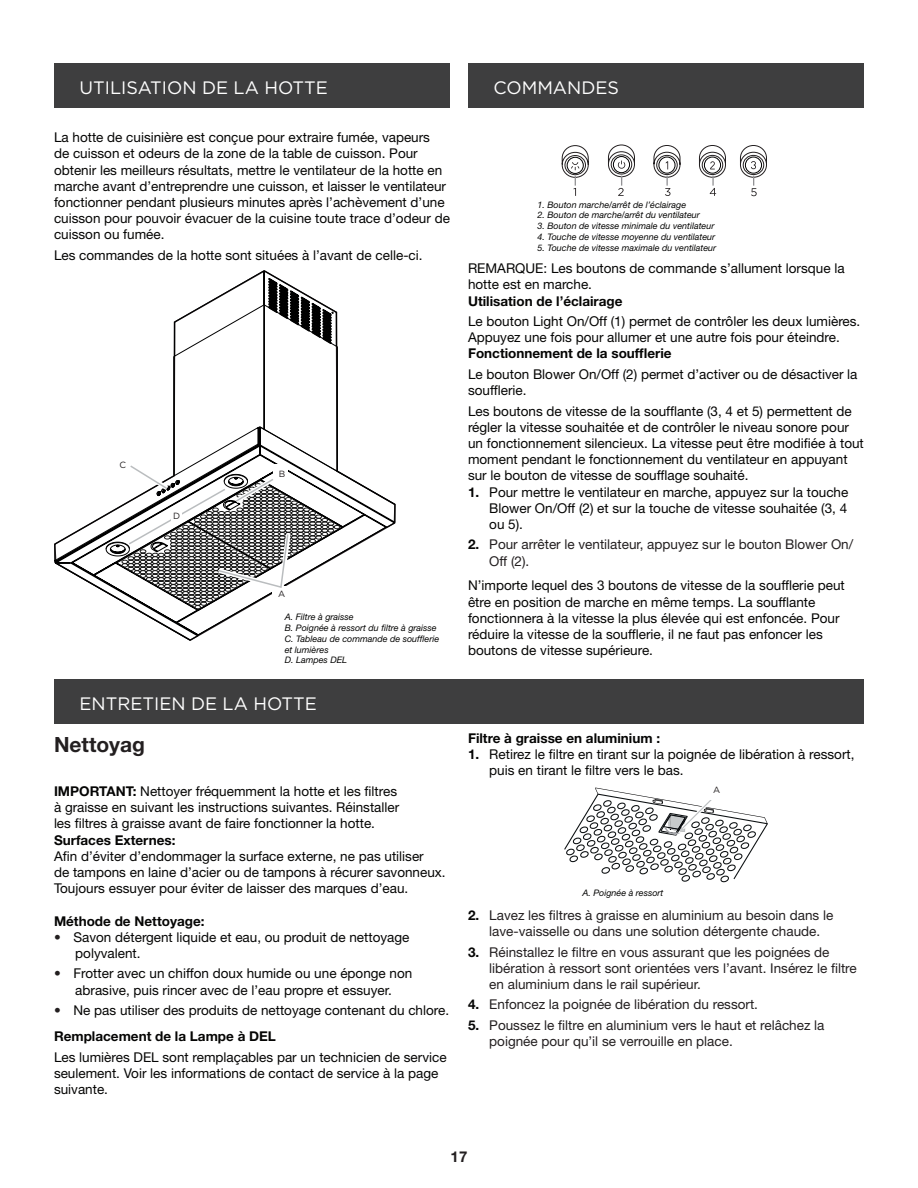
<style>
.page{position:relative;width:918px;height:1188px;background:#fff}
.page>*{position:absolute;margin:0;border:0;box-sizing:border-box;transform-origin:0 0}
.SUBTITLE{font:700 21px "Helvetica Neue LT Std";color:#231f20}
.Títulos_subtítulos_centrados{font:18px "Gotham";color:#fff}
.t1{font:700 15px "Helvetica Neue LT Std";color:#231f20}
.Títulos_subtítulos_centrados-2{font:13.5px/16.2px "Helvetica Neue LT Std";color:#050504}
.BODY{font:13.5px/16.2px "Helvetica Neue LT Std";color:#050504}
.t2{font:13.5px/16.2px "Helvetica Neue LT Std";color:#231f20}
.BODY_BOLD{font:700 13.5px "Helvetica Neue LT Std";color:#050504}
.t3{font:italic 9px/10.8px "Helvetica Neue LT Std";color:#050504}
.General_Text{font:9px "Gotham";color:#231f20}
.Foot_note{font:9px "Gotham";color:#231f20}
.s1{font-weight:700}
.s2{color:#231f20}
.s3{font-weight:700;color:#050504}
</style>
<div class="page">
<div style="left:54px;top:64px;width:396px;height:44px;background:#3e3e3f"></div>
<svg style="left:136px;top:271px;width:251px;height:364px"></svg>
<div style="left:130px;top:371px;width:17px;height:16px;background:#fff"></div>
<svg style="left:55px;top:427px;width:289px;height:183px"></svg>
<div style="left:171px;top:511px;width:11px;height:10px;background:#fff"></div>
<div style="left:468px;top:64px;width:396px;height:44px;background:#3e3e3f"></div>
<svg style="left:561px;top:144px;width:206px;height:52px"></svg>
<div style="left:54px;top:680px;width:810px;height:44px;background:#3e3e3f"></div>
<svg style="left:564px;top:788px;width:204px;height:94px"></svg>
<div style="left:707px;top:782px;width:19px;height:17px;background:#fff"></div>
<p class="Títulos_subtítulos_centrados" style="left:80px;top:76px;width:250px">UTILISATION DE LA HOTTE</p>
<p class="Títulos_subtítulos_centrados-2" style="left:54px;top:129px;width:398px">La hotte de cuisinière est conçue pour extraire fumée, vapeurs<br>de cuisson et odeurs de la zone de la table de cuisson. Pour obtenir les meilleurs résultats, mettre le ventilateur de la hotte en marche avant d’entreprendre une cuisson, et laisser le ventilateur fonctionner pendant plusieurs minutes après l’achèvement d’une cuisson pour pouvoir évacuer de la cuisine toute trace d’odeur de cuisson ou fumée.</p>
<p class="BODY" style="left:54px;top:247px;width:370px">Les commandes de la hotte sont situées à l’avant de celle-ci.</p>
<p class="General_Text" style="left:119px;top:459px;width:8px">C</p>
<p class="General_Text" style="left:173px;top:510px;width:9px">D</p>
<p class="General_Text" style="left:279px;top:468px;width:8px">B</p>
<p class="General_Text" style="left:278px;top:588px;width:9px">A</p>
<p class="t3" style="left:285px;top:611px;width:70px">A. Filtre à graisse</p>
<p class="t3" style="left:285px;top:622px;width:153px">B. Poignée à ressort du filtre à graisse</p>
<p class="t3" style="left:285px;top:633px;width:156px">C. Tableau de commande de soufflerie et lumières</p>
<p class="t3" style="left:285px;top:655px;width:64px">D. Lampes DEL</p>
<p class="Títulos_subtítulos_centrados" style="left:80px;top:692px;width:239px">ENTRETIEN DE LA HOTTE</p>
<p class="SUBTITLE" style="left:54px;top:731px;width:93px">Nettoyag</p>
<p class="Títulos_subtítulos_centrados-2" style="left:54px;top:783px;width:345px"><span class="s1">IMPORTANT:</span> Nettoyer fréquemment la hotte et les filtres</p>
<p class="Títulos_subtítulos_centrados-2" style="left:54px;top:799px;width:347px">à graisse en suivant les instructions suivantes. Réinstaller</p>
<p class="Títulos_subtítulos_centrados-2" style="left:54px;top:815px;width:323px">les filtres à graisse avant de faire fonctionner la hotte.</p>
<p class="BODY_BOLD" style="left:54px;top:831px;width:123px">Surfaces Externes:</p>
<p class="Títulos_subtítulos_centrados-2" style="left:54px;top:848px;width:371px">Afin d’éviter d’endommager la surface externe, ne pas utiliser</p>
<p class="Títulos_subtítulos_centrados-2" style="left:54px;top:864px;width:393px">de tampons en laine d’acier ou de tampons à récurer savonneux.</p>
<p class="Títulos_subtítulos_centrados-2" style="left:54px;top:880px;width:356px">Toujours essuyer pour éviter de laisser des marques d’eau.</p>
<p class="BODY_BOLD" style="left:54px;top:912px;width:152px">Méthode de Nettoyage:</p>
<p class="Títulos_subtítulos_centrados-2" style="left:75px;top:929px;width:336px;text-indent:-21px"><span class="s2">•</span> Savon détergent liquide et eau, ou produit de nettoyage polyvalent.</p>
<p class="Títulos_subtítulos_centrados-2" style="left:54px;top:965px;width:360px;text-align:center"><span class="s2">•</span> Frotter avec un chiffon doux humide ou une éponge non abrasive, puis rincer avec de l’eau propre et essuyer.</p>
<p class="Títulos_subtítulos_centrados-2" style="left:54px;top:1002px;width:397px"><span class="s2">•</span> Ne pas utiliser des produits de nettoyage contenant du chlore.</p>
<p class="BODY_BOLD" style="left:54px;top:1028px;width:223px">Remplacement de la Lampe à DEL</p>
<p class="BODY" style="left:54px;top:1049px;width:394px">Les lumières DEL sont remplaçables par un technicien de service seulement. Voir les informations de contact de service à la page suivante.</p>
<p class="Títulos_subtítulos_centrados" style="left:494px;top:76px;width:127px">COMMANDES</p>
<p class="t3" style="left:537px;top:199px;width:150px">1. Bouton marche/arrêt de l’éclairage</p>
<p class="t3" style="left:537px;top:210px;width:164px">2. Bouton de marche/arrêt du ventilateur</p>
<p class="t3" style="left:537px;top:220px;width:179px">3. Bouton de vitesse minimale du ventilateur</p>
<p class="t3" style="left:537px;top:231px;width:179px">4. Touche de vitesse moyenne du ventilateur</p>
<p class="t3" style="left:537px;top:242px;width:180px">5. Touche de vitesse maximale du ventilateur</p>
<p class="BODY" style="left:468px;top:260px;width:378px">REMARQUE: Les boutons de commande s’allument lorsque la hotte est en marche.</p>
<p class="BODY_BOLD" style="left:468px;top:292px;width:156px">Utilisation de l’éclairage</p>
<p class="BODY" style="left:468px;top:313px;width:394px">Le bouton Light On/Off (1) permet de contrôler les deux lumières.<br>Appuyez une fois pour allumer et une autre fois pour éteindre.</p>
<p class="BODY_BOLD" style="left:468px;top:345px;width:205px">Fonctionnement de la soufflerie</p>
<p class="BODY" style="left:468px;top:366px;width:391px">Le bouton Blower On/Off (2) permet d’activer ou de désactiver la soufflerie.</p>
<p class="BODY" style="left:468px;top:402px;width:397px">Les boutons de vitesse de la soufflante (3, 4 et 5) permettent de régler la vitesse souhaitée et de contrôler le niveau sonore pour un fonctionnement silencieux. La vitesse peut être modifiée à tout moment pendant le fonctionnement du ventilateur en appuyant sur le bouton de vitesse de soufflage souhaité.</p>
<p class="Títulos_subtítulos_centrados-2" style="left:489px;top:483px;width:361px;text-align:justify;text-indent:-21px"><span class="s1">1.</span> Pour mettre le ventilateur en marche, appuyez sur la touche Blower On/Off (2) et sur la touche de vitesse souhaitée (3, 4 ou 5).</p>
<p class="t2" style="left:489px;top:536px;width:366px;text-indent:-21px"><span class="s3">2.</span> Pour arrêter le ventilateur, appuyez sur le bouton Blower On/<br>Off (2).</p>
<p class="BODY" style="left:468px;top:577px;width:378px">N’importe lequel des 3 boutons de vitesse de la soufflerie peut être en position de marche en même temps. La soufflante fonctionnera à la vitesse la plus élevée qui est enfoncée. Pour réduire la vitesse de la soufflerie, il ne faut pas enfoncer les boutons de vitesse supérieure.</p>
<p class="BODY_BOLD" style="left:468px;top:730px;width:194px">Filtre à graisse en aluminium :</p>
<p class="Títulos_subtítulos_centrados-2" style="left:489px;top:746px;width:367px;text-indent:-21px"><span class="s1">1.</span> Retirez le filtre en tirant sur la poignée de libération à ressort, puis en tirant le filtre vers le bas.</p>
<p class="Foot_note" style="left:713px;top:785px;width:9px">A</p>
<p class="t3" style="left:582px;top:887px;width:83px">A. Poignée à ressort</p>
<p class="t2" style="left:489px;top:907px;width:346px;text-indent:-21px"><span class="s3">2.</span> Lavez les filtres à graisse en aluminium au besoin dans le lave-vaisselle ou dans une solution détergente chaude.</p>
<p class="t2" style="left:489px;top:944px;width:369px;text-indent:-21px"><span class="s3">3.</span> Réinstallez le filtre en vous assurant que les poignées de libération à ressort sont orientées vers l’avant. Insérez le filtre en aluminium dans le rail supérieur.</p>
<p class="t2" style="left:468px;top:996px;width:292px"><span class="s3">4.</span> Enfoncez la poignée de libération du ressort.</p>
<p class="t2" style="left:489px;top:1017px;width:337px;text-indent:-21px"><span class="s3">5.</span> Poussez le filtre en aluminium vers le haut et relâchez la poignée pour qu’il se verrouille en place.</p>
<p class="t1" style="left:451px;top:1147px;width:18px">17</p>
</div>
